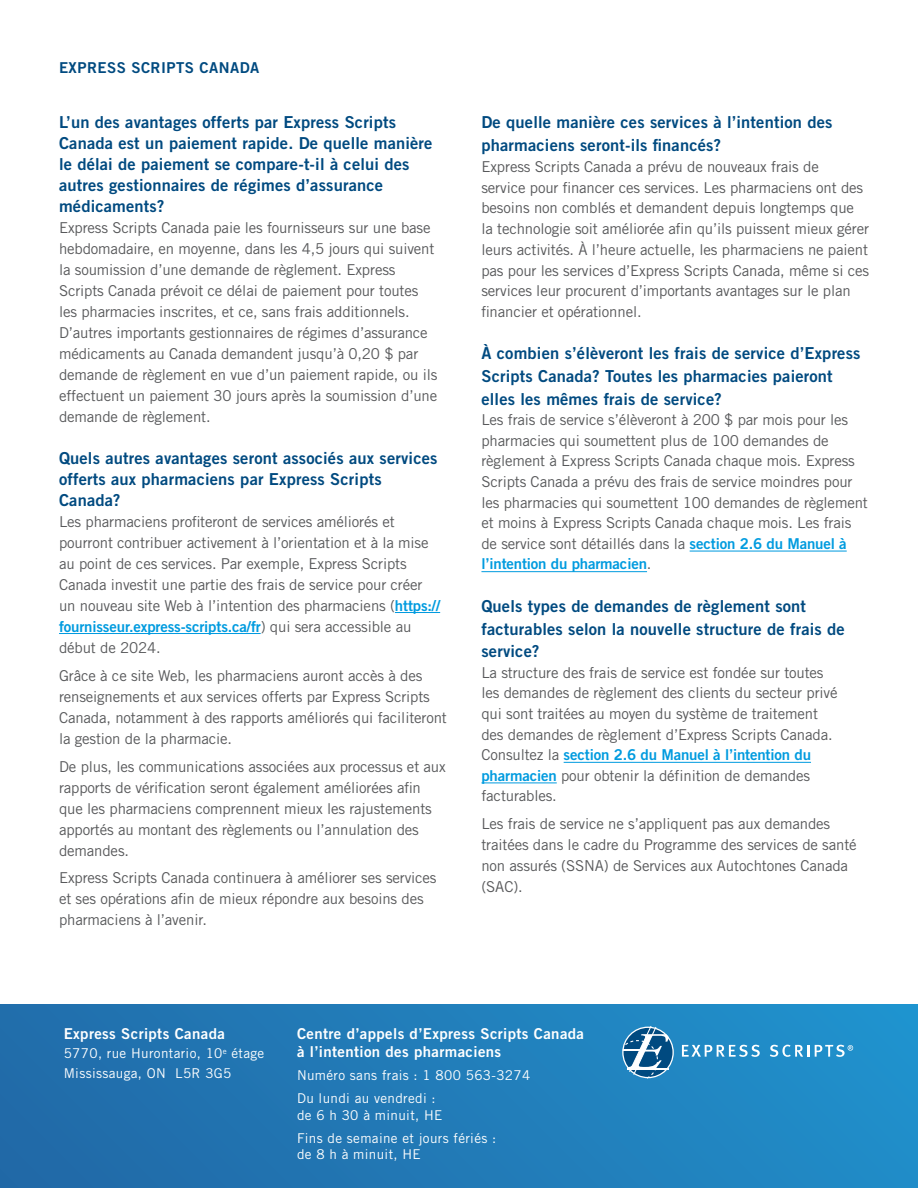
<style>
.page{position:relative;width:918px;height:1188px;background:#fff}
.page>*{position:absolute;margin:0;border:0;box-sizing:border-box;transform-origin:0 0}
.t1{font:16.5px/21px "Trade Gothic LT Std Bd 2";letter-spacing:.01em;color:#004a80}
.t2{font:15px/21px "Trade Gothic LT Std";letter-spacing:-.01em;color:#58595b}
.t3{font:15px "Trade Gothic LT Std Bd 2";letter-spacing:-.01em;color:#009bdf}
.t4{font:15px/17.7px "Trade Gothic LT Std Bd 2";letter-spacing:.025em;color:#fff}
.t5{font:15px "Trade Gothic LT Std Bd 2";letter-spacing:.03em;color:#004a80}
.t6{font:13.5px/23.2px "Trade Gothic LT Std";letter-spacing:.025em;color:#fff}
.s1{font-family:"Trade Gothic LT Std Bd 2";color:#009bdf}
.s2{font-family:"Trade Gothic LT Std";color:#58595b}
</style>
<div class="page">
<hr style="left:395px;top:612px;width:45px;height:1px;background:#009bdf">
<hr style="left:59px;top:633px;width:202px;height:1px;background:#009bdf">
<hr style="left:481px;top:783px;width:76px;height:1px;background:#009bdf">
<hr style="left:564px;top:762px;width:247px;height:1px;background:#009bdf">
<hr style="left:481px;top:571px;width:166px;height:1px;background:#009bdf">
<hr style="left:690px;top:551px;width:157px;height:1px;background:#009bdf">
<div style="left:0;top:1004px;width:918px;height:184px;background:linear-gradient(to right,#226aa8,#2190cb)"></div>
<svg style="left:622px;top:1027px;width:52px;height:51px"></svg>
<svg style="left:682px;top:1045px;width:78px;height:12px"></svg>
<svg style="left:770px;top:1045px;width:39px;height:12px"></svg>
<svg style="left:815px;top:1045px;width:38px;height:12px"></svg>
<hr style="left:623px;top:1049px;width:21px;height:2px;background:#fff">
<svg style="left:625px;top:1026px;width:44px;height:53px"></svg>
<p class="t5" style="left:59px;top:59px;width:202px">EXPRESS SCRIPTS CANADA</p>
<p class="t1" style="left:59px;top:111px;width:375px">L’un des avantages offerts par Express Scripts Canada est un paiement rapide. De quelle manière le délai de paiement se compare-t-il à celui des autres gestionnaires de régimes d’assurance médicaments?</p>
<p class="t2" style="left:59px;top:217px;width:380px">Express Scripts Canada paie les fournisseurs sur une base hebdomadaire, en moyenne, dans les 4,5 jours qui suivent la soumission d’une demande de règlement. Express Scripts Canada prévoit ce délai de paiement pour toutes les pharmacies inscrites, et ce, sans frais additionnels.<br>D’autres importants gestionnaires de régimes d’assurance médicaments au Canada demandent jusqu’à 0,20 $ par demande de règlement en vue d’un paiement rapide, ou ils effectuent un paiement 30 jours après la soumission d’une demande de règlement.</p>
<p class="t1" style="left:59px;top:447px;width:380px">Quels autres avantages seront associés aux services offerts aux pharmaciens par Express Scripts<br>Canada?</p>
<p class="t2" style="left:59px;top:511px;width:383px">Les pharmaciens profiteront de services améliorés et pourront contribuer activement à l’orientation et à la mise au point de ces services. Par exemple, Express Scripts Canada investit une partie des frais de service pour créer un nouveau site Web à l’intention des pharmaciens (<span class="s1">https://</span></p>
<p class="t3" style="left:59px;top:617px;width:354px">fournisseur.express-scripts.ca/fr<span class="s2">) qui sera accessible au</span></p>
<p class="t2" style="left:59px;top:634px;width:365px;line-height:27.8px">début de 2024.<br>Grâce à ce site Web, les pharmaciens auront accès à des</p>
<p class="t2" style="left:59px;top:686px;width:389px">renseignements et aux services offerts par Express Scripts<br>Canada, notamment à des rapports améliorés qui faciliteront la gestion de la pharmacie.</p>
<p class="t2" style="left:59px;top:755px;width:388px">De plus, les communications associées aux processus et aux rapports de vérification seront également améliorées afin que les pharmaciens comprennent mieux les rajustements apportés au montant des règlements ou l’annulation des demandes.</p>
<p class="t2" style="left:59px;top:867px;width:379px">Express Scripts Canada continuera à améliorer ses services et ses opérations afin de mieux répondre aux besoins des pharmaciens à l’avenir.</p>
<p class="t1" style="left:481px;top:110px;width:353px;line-height:22.8px">De quelle manière ces services à l’intention des pharmaciens seront-ils financés?</p>
<p class="t2" style="left:481px;top:156px;width:389px">Express Scripts Canada a prévu de nouveaux frais de<br>service pour financer ces services. Les pharmaciens ont des besoins non comblés et demandent depuis longtemps que la technologie soit améliorée afin qu’ils puissent mieux gérer leurs activités. À l’heure actuelle, les pharmaciens ne paient pas pour les services d’Express Scripts Canada, même si ces services leur procurent d’importants avantages sur le plan financier et opérationnel.</p>
<p class="t1" style="left:481px;top:342px;width:381px;line-height:22.6px">À combien s’élèveront les frais de service d’Express<br>Scripts Canada? Toutes les pharmacies paieront elles les mêmes frais de service?</p>
<p class="t2" style="left:481px;top:409px;width:388px;line-height:20.5px">Les frais de service s’élèveront à 200 $ par mois pour les pharmacies qui soumettent plus de 100 demandes de règlement à Express Scripts Canada chaque mois. Express Scripts Canada a prévu des frais de service moindres pour les pharmacies qui soumettent 100 demandes de règlement et moins à Express Scripts Canada chaque mois. Les frais de service sont détaillés dans la <span class="s1">section 2.6 du Manuel à</span></p>
<p class="t3" style="left:481px;top:555px;width:172px">l’intention du pharmacien<span class="s2">.</span></p>
<p class="t1" style="left:481px;top:595px;width:365px;line-height:22.6px">Quels types de demandes de règlement sont facturables selon la nouvelle structure de frais de service?</p>
<p class="t2" style="left:481px;top:662px;width:358px;line-height:20.5px">La structure des frais de service est fondée sur toutes les demandes de règlement des clients du secteur privé qui sont traitées au moyen du système de traitement des demandes de règlement d’Express Scripts Canada.</p>
<p class="t3" style="left:481px;top:746px;width:331px"><span class="s2">Consultez la</span> section 2.6 du Manuel à l’intention du</p>
<p class="t2" style="left:481px;top:765px;width:330px;line-height:20.5px"><span class="s1">pharmacien</span> pour obtenir la définition de demandes facturables.</p>
<p class="t2" style="left:481px;top:813px;width:377px">Les frais de service ne s’appliquent pas aux demandes traitées dans le cadre du Programme des services de santé non assurés (SSNA) de Services aux Autochtones Canada (SAC).</p>
<p class="t4" style="left:64px;top:1025px;width:163px">Express Scripts Canada</p>
<p class="t6" style="left:64px;top:1044px;width:202px;line-height:19.5px">5770, rue Hurontario, 10<sup>e</sup> étage<br>Mississauga, ON L5R 3G5</p>
<p class="t4" style="left:297px;top:1025px;width:289px">Centre d’appels d’Express Scripts Canada à l’intention des pharmaciens</p>
<p class="t6" style="left:297px;top:1063px;width:235px">Numéro sans frais : 1 800 563-3274<br>Du lundi au vendredi :</p>
<p class="t6" style="left:297px;top:1103px;width:201px">de 6 h 30 à minuit, HE<br>Fins de semaine et jours fériés :</p>
<p class="t6" style="left:297px;top:1143px;width:125px">de 8 h à minuit, HE</p>
</div>
